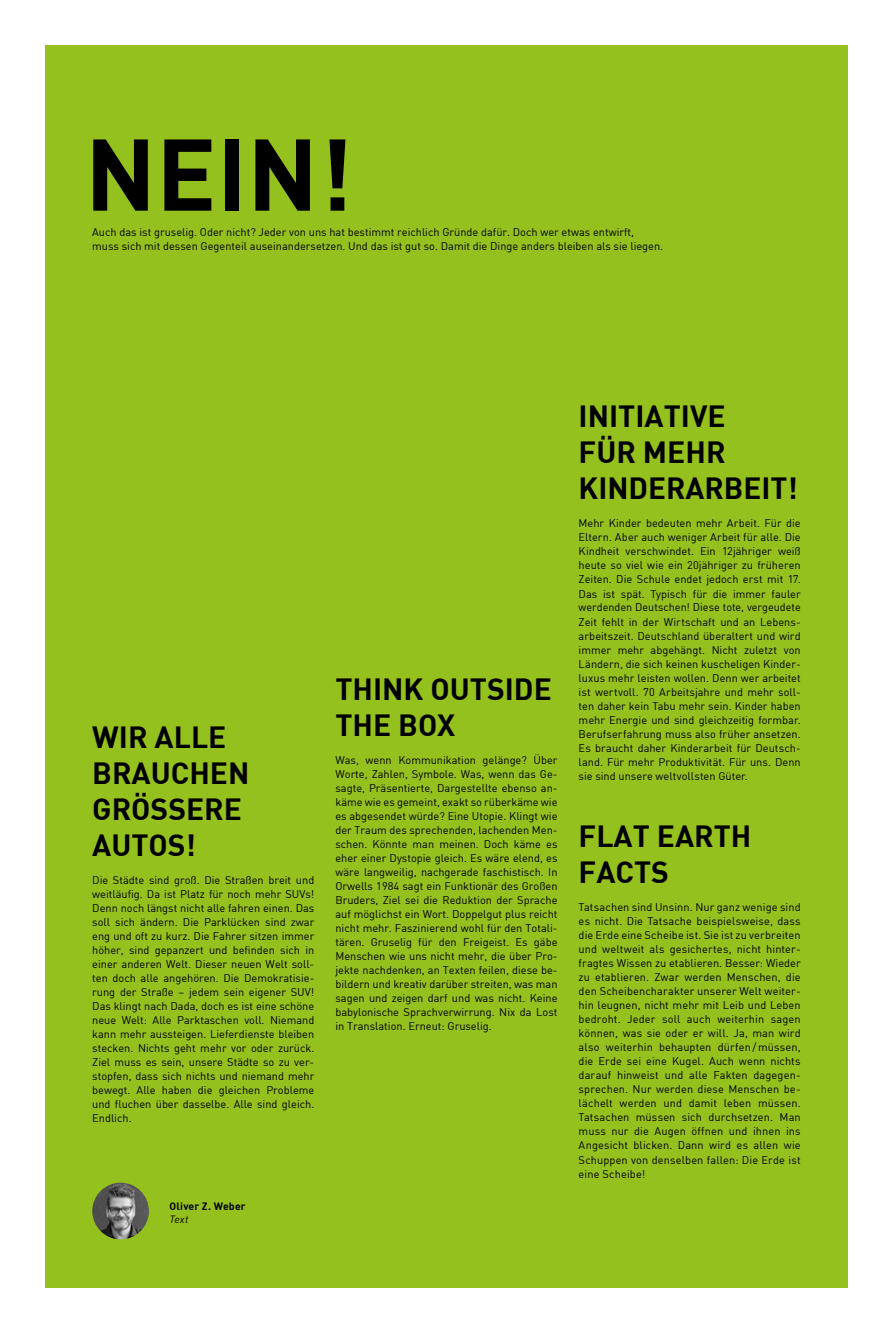
<style>
.page{position:relative;width:893px;height:1333px;background:#fff}
.page>*{position:absolute;margin:0;border:0;box-sizing:border-box;transform-origin:0 0}
.t1{font:100px "DIN Bold";color:#000}
.t2{font:30px/36px "DIN Bold";color:#000}
.t3{font:11px/14px "DIN";color:#000;text-align:justify}
.t4{font:10.5px "DIN Bold";letter-spacing:.015em;color:#000}
.t5{font:italic 10.5px "DIN";color:#000}
</style>
<div class="page">
<div style="left:45px;top:45px;width:803px;height:1242px;background:#95c11f"></div>
<img style="left:92px;top:1182px;width:57px;height:57px;border-radius:28px">
<h1 class="t1" style="left:85px;top:109px;width:269px">NEIN!</h1>
<p class="t3" style="left:92px;top:224px;width:572px">Auch das ist gruselig. Oder nicht? Jeder von uns hat bestimmt reichlich Gründe dafür. Doch wer etwas entwirft, muss sich mit dessen Gegenteil auseinandersetzen. Und das ist gut so. Damit die Dinge anders bleiben als sie liegen.</p>
<h2 class="t2" style="left:92px;top:717px;width:159px">WIR ALLE<br>BRAUCHEN<br>GRÖSSERE<br>AUTOS!</h2>
<p class="t3" style="left:92px;top:872px;width:224px">Die Städte sind groß. Die Straßen breit und weitläufig. Da ist Platz für noch mehr SUVs!<br>Denn noch längst nicht alle fahren einen. Das soll sich ändern. Die Parklücken sind zwar eng und oft zu kurz. Die Fahrer sitzen immer höher, sind gepanzert und befinden sich in einer anderen Welt. Dieser neuen Welt soll&shy;ten doch alle angehören. Die Demokratisie&shy;rung der Straße – jedem sein eigener SUV!<br>Das klingt nach Dada, doch es ist eine schöne neue Welt: Alle Parktaschen voll. Niemand kann mehr aussteigen. Lieferdienste bleiben stecken. Nichts geht mehr vor oder zurück.<br>Ziel muss es sein, unsere Städte so zu ver&shy;stopfen, dass sich nichts und niemand mehr bewegt. Alle haben die gleichen Probleme und fluchen über dasselbe. Alle sind gleich.<br>Endlich.</p>
<h2 class="t2" style="left:335px;top:670px;width:218px">THINK OUTSIDE<br>THE BOX</h2>
<p class="t3" style="left:335px;top:753px;width:224px">Was, wenn Kommunikation gelänge? Über Worte, Zahlen, Symbole. Was, wenn das Ge&shy;sagte, Präsentierte, Dargestellte ebenso an&shy;käme wie es gemeint, exakt so rüberkäme wie es abgesendet würde? Eine Utopie. Klingt wie der Traum des sprechenden, lachenden Men&shy;schen. Könnte man meinen. Doch käme es eher einer Dystopie gleich. Es wäre elend, es wäre langweilig, nachgerade faschistisch. In Orwells 1984 sagt ein Funktionär des Großen Bruders, Ziel sei die Reduktion der Sprache auf möglichst ein Wort. Doppelgut plus reicht nicht mehr. Faszinierend wohl für den Totali&shy;tären. Gruselig für den Freigeist. Es gäbe Menschen wie uns nicht mehr, die über Pro&shy;jekte nachdenken, an Texten feilen, diese be&shy;bildern und kreativ darüber streiten, was man sagen und zeigen darf und was nicht. Keine babylonische Sprachverwirrung. Nix da Lost in Translation. Erneut: Gruselig.</p>
<p class="t4" style="left:170px;top:1198px;width:78px">Oliver Z. Weber</p>
<p class="t5" style="left:170px;top:1212px;width:20px">Text</p>
<h2 class="t2" style="left:579px;top:397px;width:221px">INITIATIVE<br>FÜR MEHR<br>KINDERARBEIT!</h2>
<p class="t3" style="left:579px;top:516px;width:224px">Mehr Kinder bedeuten mehr Arbeit. Für die Eltern. Aber auch weniger Arbeit für alle. Die Kindheit verschwindet. Ein 12jähriger weiß heute so viel wie ein 20jähriger zu früheren Zeiten. Die Schule endet jedoch erst mit 17.<br>Das ist spät. Typisch für die immer fauler werdenden Deutschen! Diese tote, vergeudete Zeit fehlt in der Wirtschaft und an Lebens&shy;arbeitszeit. Deutschland überaltert und wird immer mehr abgehängt. Nicht zuletzt von Ländern, die sich keinen kuscheligen Kinder&shy;luxus mehr leisten wollen. Denn wer arbeitet ist wertvoll. 70 Arbeitsjahre und mehr soll&shy;ten daher kein Tabu mehr sein. Kinder haben mehr Energie und sind gleichzeitig formbar.<br>Berufserfahrung muss also früher ansetzen.<br>Es braucht daher Kinderarbeit für Deutsch&shy;land. Für mehr Produktivität. Für uns. Denn sie sind unsere weltvollsten Güter.</p>
<h2 class="t2" style="left:579px;top:817px;width:174px">FLAT EARTH<br>FACTS</h2>
<p class="t3" style="left:579px;top:900px;width:224px">Tatsachen sind Unsinn. Nur ganz wenige sind es nicht. Die Tatsache beispielsweise, dass die Erde eine Scheibe ist. Sie ist zu verbreiten und weltweit als gesichertes, nicht hinter&shy;fragtes Wissen zu etablieren. Besser: Wieder zu etablieren. Zwar werden Menschen, die den Scheibencharakter unserer Welt weiter&shy;hin leugnen, nicht mehr mit Leib und Leben bedroht. Jeder soll auch weiterhin sagen können, was sie oder er will. Ja, man wird also weiterhin behaupten dürfen /müssen, die Erde sei eine Kugel. Auch wenn nichts darauf hinweist und alle Fakten dagegen&shy;sprechen. Nur werden diese Menschen be&shy;lächelt werden und damit leben müssen.<br>Tatsachen müssen sich durchsetzen. Man muss nur die Augen öffnen und ihnen ins Angesicht blicken. Dann wird es allen wie Schuppen von denselben fallen: Die Erde ist eine Scheibe!</p>
</div>
